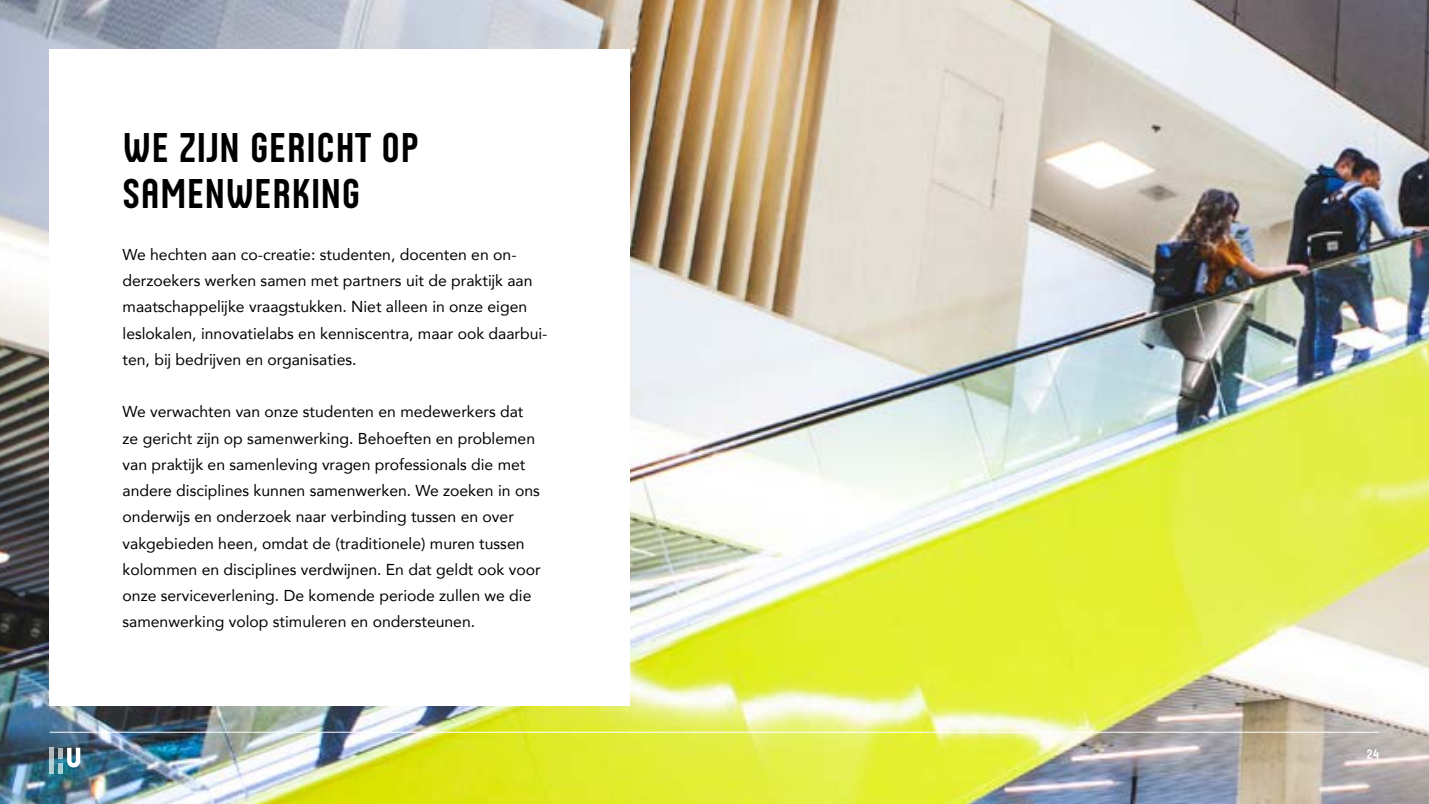
<style>
.page{position:relative;width:1429px;height:804px;background:#fff}
.page>*{position:absolute;margin:0;border:0;box-sizing:border-box;transform-origin:0 0}
.t1{font:42px/45.5px "Husans";color:#000}
.t2{font:15.75px/26.2px "Avenir";color:#000}
.t3{font:14px "Husans";color:#fff}
</style>
<div class="page">
<img style="left:0;top:0;width:1429px;height:804px">
<div style="left:50px;top:50px;width:580px;height:656px;background:#fff"></div>
<div style="left:58px;top:747px;width:5px;height:11px;background:#b3b9bf"></div>
<div style="left:58px;top:763px;width:5px;height:11px;background:#acced6"></div>
<svg style="left:50px;top:747px;width:4px;height:27px"></svg>
<svg style="left:67px;top:747px;width:13px;height:20px"></svg>
<hr style="left:50px;top:732px;width:1329px;height:1px;background:#fff">
<h1 class="t1" style="left:123px;top:124px;width:298px">WE ZIJN GERICHT OP<br>SAMENWERKING</h1>
<p class="t2" style="left:123px;top:241px;width:426px">We hechten aan co-creatie: studenten, docenten en on&shy;derzoekers werken samen met partners uit de praktijk aan maatschappelijke vraagstukken. Niet alleen in onze eigen leslokalen, innovatielabs en kenniscentra, maar ook daarbui&shy;ten, bij bedrijven en organisaties.</p>
<p class="t2" style="left:123px;top:398px;width:420px">We verwachten van onze studenten en medewerkers dat ze gericht zijn op samenwerking. Behoeften en problemen van praktijk en samenleving vragen professionals die met andere disciplines kunnen samenwerken. We zoeken in ons onderwijs en onderzoek naar verbinding tussen en over vakgebieden heen, omdat de (traditionele) muren tussen kolommen en disciplines verdwijnen. En dat geldt ook voor onze serviceverlening. De komende periode zullen we die samenwerking volop stimuleren en ondersteunen.</p>
<p class="t3" style="left:1366px;top:746px;width:15px">24</p>
</div>
